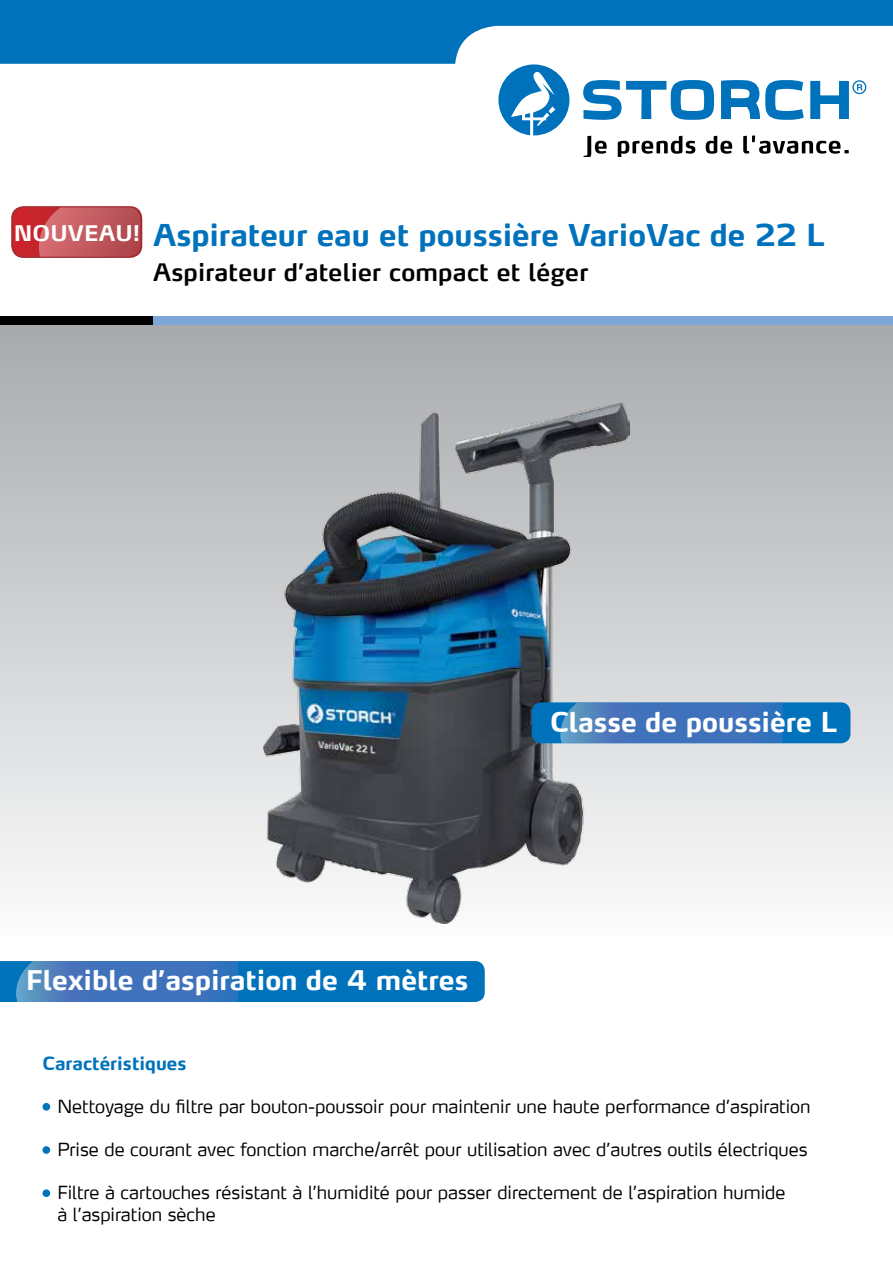
<style>
.page{position:relative;width:893px;height:1263px;background:#fff}
.page>*{position:absolute;margin:0;border:0;box-sizing:border-box;transform-origin:0 0}
.t1{font:700 30px "Max LF";color:#0072bc}
.t2{font:700 27px "Max LF";color:#fff}
.t3{font:600 24px "Max LF";letter-spacing:.01em;color:#000}
.t4{font:300 18px/21.6px "Max LF";color:#000}
.t5{font:700 18px "Max LF";color:#0072bc}
</style>
<div class="page">
<svg style="left:0;top:0;width:893px;height:64px;fill:#0072bc"></svg>
<div style="left:0;top:317px;width:893px;height:636px;background:linear-gradient(to bottom,#a6a8ab,#fefefe)"></div>
<div style="left:0;top:316px;width:153px;height:8px;background:#000"></div>
<div style="left:153px;top:316px;width:740px;height:8px;background:#7da7d8"></div>
<svg style="left:583px;top:80px;width:131px;height:40px"></svg>
<svg style="left:721px;top:80px;width:83px;height:40px"></svg>
<svg style="left:810px;top:81px;width:39px;height:38px"></svg>
<svg style="left:857px;top:84px;width:5px;height:6px"></svg>
<div style="left:852px;top:80px;width:14px;height:14px;border:1px solid #0072bc;border-radius:50%"></div>
<svg style="left:498px;top:64px;width:71px;height:71px"></svg>
<svg style="left:584px;top:136px;width:23px;height:21px"></svg>
<svg style="left:618px;top:136px;width:77px;height:21px"></svg>
<svg style="left:706px;top:136px;width:26px;height:18px"></svg>
<svg style="left:743px;top:136px;width:106px;height:18px"></svg>
<div style="left:11px;top:206px;width:131px;height:52px;background:#a32c32;border-radius:12px"></div>
<div style="left:13px;top:207px;width:127px;height:50px;background:#c9242b;border-radius:12px"></div>
<svg style="left:39px;top:207px;width:101px;height:50px;background:#c1575c"></svg>
<div style="left:43px;top:1103px;width:7px;height:7px;background:#0072bc;border-radius:50%"></div>
<div style="left:43px;top:1146px;width:7px;height:8px;background:#0072bc;border-radius:50%"></div>
<div style="left:43px;top:1189px;width:7px;height:8px;background:#0072bc;border-radius:50%"></div>
<svg style="left:0;top:961px;width:485px;height:41px;background:#1f74bc"></svg>
<img style="left:264px;top:403px;width:365px;height:521px">
<div style="left:531px;top:702px;width:319px;height:41px;background:#0072bc;border-radius:10px"></div>
<svg style="left:560px;top:702px;width:222px;height:41px;background:#4278bc"></svg>
<h1 class="t1" style="left:14px;top:216px;width:812px"><sup>NOUVEAU!</sup> Aspirateur eau et poussière VarioVac de 22 L</h1>
<h3 class="t3" style="left:153px;top:257px;width:437px">Aspirateur d’atelier compact et léger</h3>
<h2 class="t2" style="left:550px;top:705px;width:289px">Classe de poussière L</h2>
<h2 class="t2" style="left:26px;top:963px;width:444px">Flexible d’aspiration de 4 mètres</h2>
<p class="t5" style="left:43px;top:1052px;width:145px">Caractéristiques</p>
<p class="t4" style="left:57px;top:1095px;width:755px">Nettoyage du filtre par bouton-poussoir pour maintenir une haute performance d’aspiration</p>
<p class="t4" style="left:57px;top:1138px;width:752px">Prise de courant avec fonction marche/arrêt pour utilisation avec d’autres outils électriques</p>
<p class="t4" style="left:57px;top:1181px;width:729px">Filtre à cartouches résistant à l’humidité pour passer directement de l’aspiration humide à l’aspiration sèche</p>
</div>
